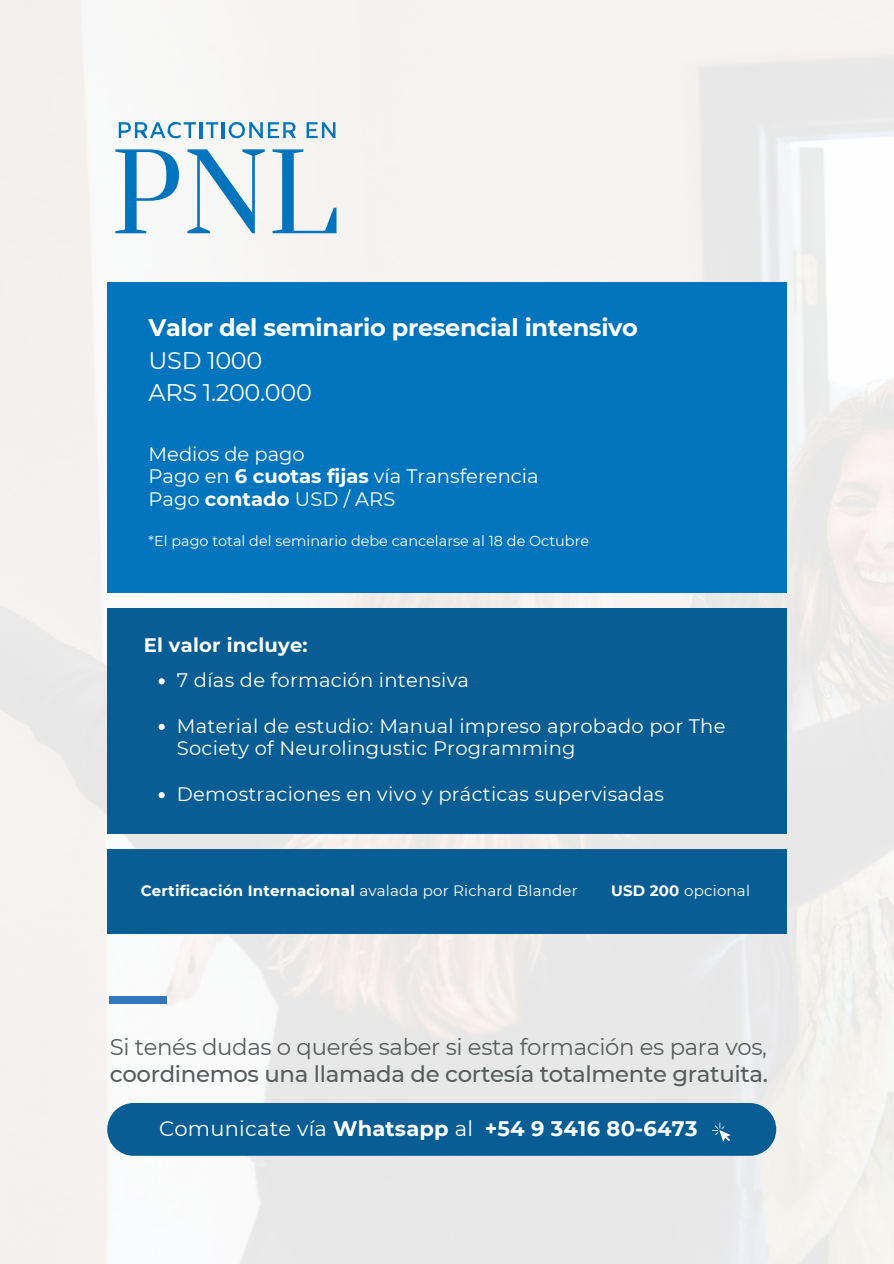
<style>
.page{position:relative;width:894px;height:1264px;background:#fff}
.page>*{position:absolute;margin:0;border:0;box-sizing:border-box;transform-origin:0 0}
.t1{font:700 24px/32.7px "Montserrat";letter-spacing:-.015em;color:#fff}
.t2{font:500 22.8px/27px "Montserrat";letter-spacing:-.015em;color:#585c5c}
.t3{font:700 21px "Montserrat";letter-spacing:.01em;color:#fff}
.t4{font:19.5px/22.5px "Montserrat";letter-spacing:.015em;color:#fff}
.t5{font:700 19.5px "Montserrat";letter-spacing:.015em;color:#fff}
.t6{font:700 15px "Montserrat";letter-spacing:.015em;color:#fff}
.t7{font:15px "Montserrat";letter-spacing:.015em;color:#fff}
.t8{font:14.4px "Montserrat";color:#fff}
.s1{font-weight:400}
.s2{font-weight:700}
</style>
<div class="page">
<img style="left:0;top:0;width:893px;height:1263px">
<div style="left:109px;top:995px;width:57px;height:8px;background:#3677bc"></div>
<div style="left:107px;top:282px;width:679px;height:310px;background:#0074bc"></div>
<svg style="left:119px;top:122px;width:177px;height:16px"></svg>
<svg style="left:306px;top:122px;width:29px;height:16px"></svg>
<svg style="left:115px;top:149px;width:64px;height:84px"></svg>
<svg style="left:187px;top:149px;width:78px;height:84px"></svg>
<svg style="left:272px;top:149px;width:64px;height:84px"></svg>
<div style="left:107px;top:608px;width:679px;height:225px;background:#085e94"></div>
<svg style="left:158px;top:678px;width:7px;height:6px"></svg>
<svg style="left:158px;top:723px;width:7px;height:7px"></svg>
<svg style="left:158px;top:792px;width:7px;height:6px"></svg>
<div style="left:107px;top:1102px;width:669px;height:53px;background:#085e94"></div>
<div style="left:107px;top:849px;width:679px;height:85px;background:#085e94"></div>
<h1 class="t1" style="left:148px;top:311px;width:490px">Valor del seminario presencial intensivo<br><span class="s1">USD 1000<br>ARS 1.200.000</span></h1>
<h3 class="t4" style="left:148px;top:442px;width:391px">Medios de pago<br>Pago en <span class="s2">6 cuotas fijas</span> vía Transferencia<br>Pago <span class="s2">contado</span> USD / ARS</h3>
<p class="t8" style="left:148px;top:532px;width:442px">*El pago total del seminario debe cancelarse al 18 de Octubre</p>
<h2 class="t5" style="left:144px;top:633px;width:165px">El valor incluye:</h2>
<p class="t4" style="left:177px;top:668px;width:293px">7 días de formación intensiva</p>
<p class="t4" style="left:177px;top:714px;width:550px">Material de estudio: Manual impreso aprobado por The<br>Society of Neurolingustic Programming</p>
<p class="t4" style="left:177px;top:782px;width:488px">Demostraciones en vivo y prácticas supervisadas</p>
<h1 class="t6" style="left:141px;top:881px;width:438px">Certificación Internacional <span class="s1">avalada por Richard Blander</span></h1>
<h3 class="t7" style="left:611px;top:881px;width:140px"><span class="s2">USD 200</span> opcional</h3>
<p class="t2" style="left:110px;top:1032px;width:659px"><span class="s1">Si tenés dudas o querés saber si esta formación es para vos, </span>coordinemos una llamada de cortesía totalmente gratuita.</p>
<p class="t3" style="left:159px;top:1115px;width:539px"><span class="s1">Comunicate vía</span> Whatsapp <span class="s1">al</span> +54 9 3416 80-6473</p>
</div>
